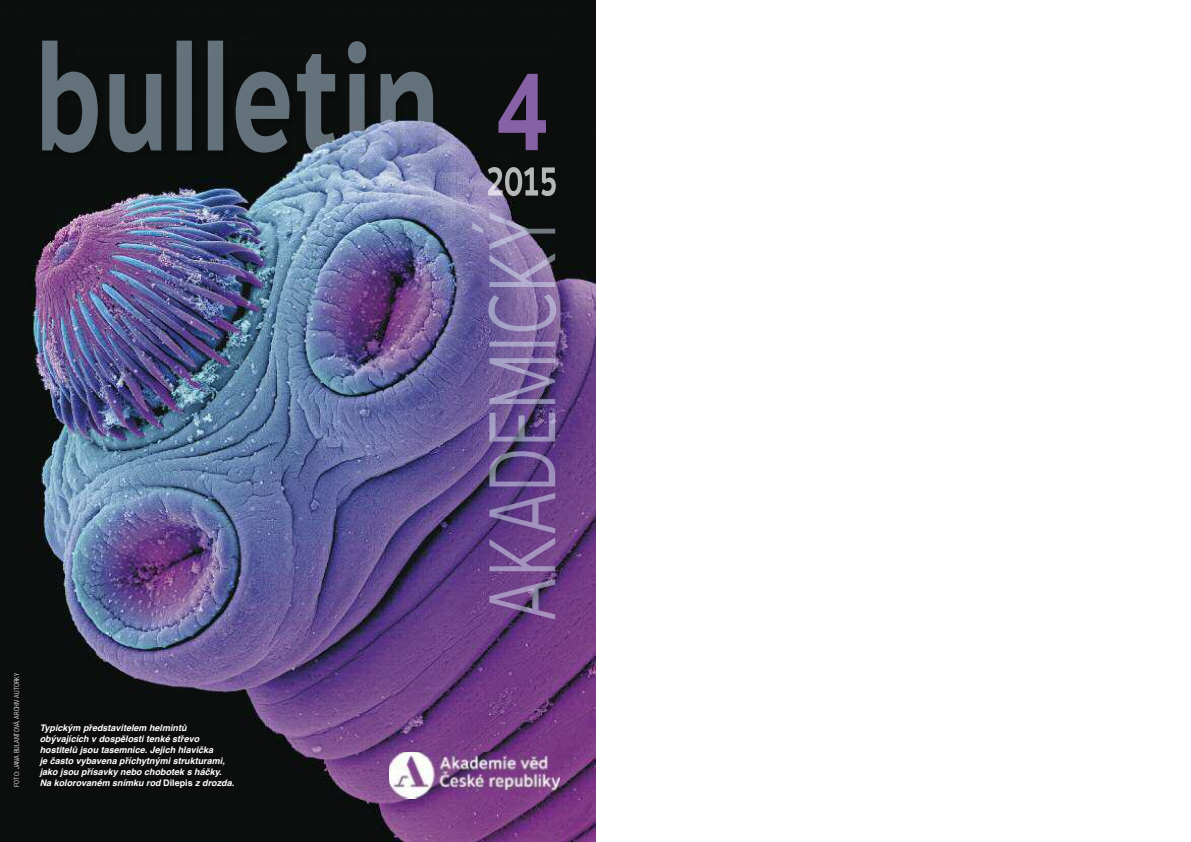
<style>
.page{position:relative;width:1191px;height:842px;background:#fff}
.page>*{position:absolute;margin:0;border:0;box-sizing:border-box;transform-origin:0 0}
.t1{font:109px "Motiva Sans Bold+RICDHG";color:#8761a5;scale:.75 1}
.t2{font:9px/11px "Helvetica Bold Oblique+VAYONW";color:#fff}
.t3{font:7px "Helvetica NCE Light Cond+APLUVN";letter-spacing:.015em;color:#fff}
.s1{font-family:"Helvetica Bold+NGWFLY"}
</style>
<div class="page">
<img style="left:0;top:0;width:595px;height:842px">
<img style="left:25px;top:0;width:570px;height:247px">
<img style="left:42px;top:41px;width:391px;height:112px">
<img style="left:488px;top:167px;width:68px;height:29px">
<img style="left:390px;top:752px;width:170px;height:46px">
<img style="left:488px;top:247px;width:68px;height:372px">
<img style="left:472px;top:213px;width:83px;height:34px">
<img style="left:312px;top:120px;width:123px;height:34px">
<p class="t3" style="left:13px;top:787px;width:115px;rotate:-90deg">FOTO: JANA BULANTOVÁ, ARCHIV AUTORKY</p>
<p class="t2" style="left:40px;top:722px;width:196px">Typickým představitelem helmintů obývajících v dospělosti tenké střevo hostitelů jsou tasemnice. Jejich hlavička<br>je často vybavena příchytnými strukturami, jako jsou přísavky nebo chobotek s háčky.<br>Na kolorovaném snímku rod <span class="s1">Dilepis</span> z drozda.</p>
<h1 class="t1" style="left:494px;top:68px;width:75px">4</h1>
</div>
